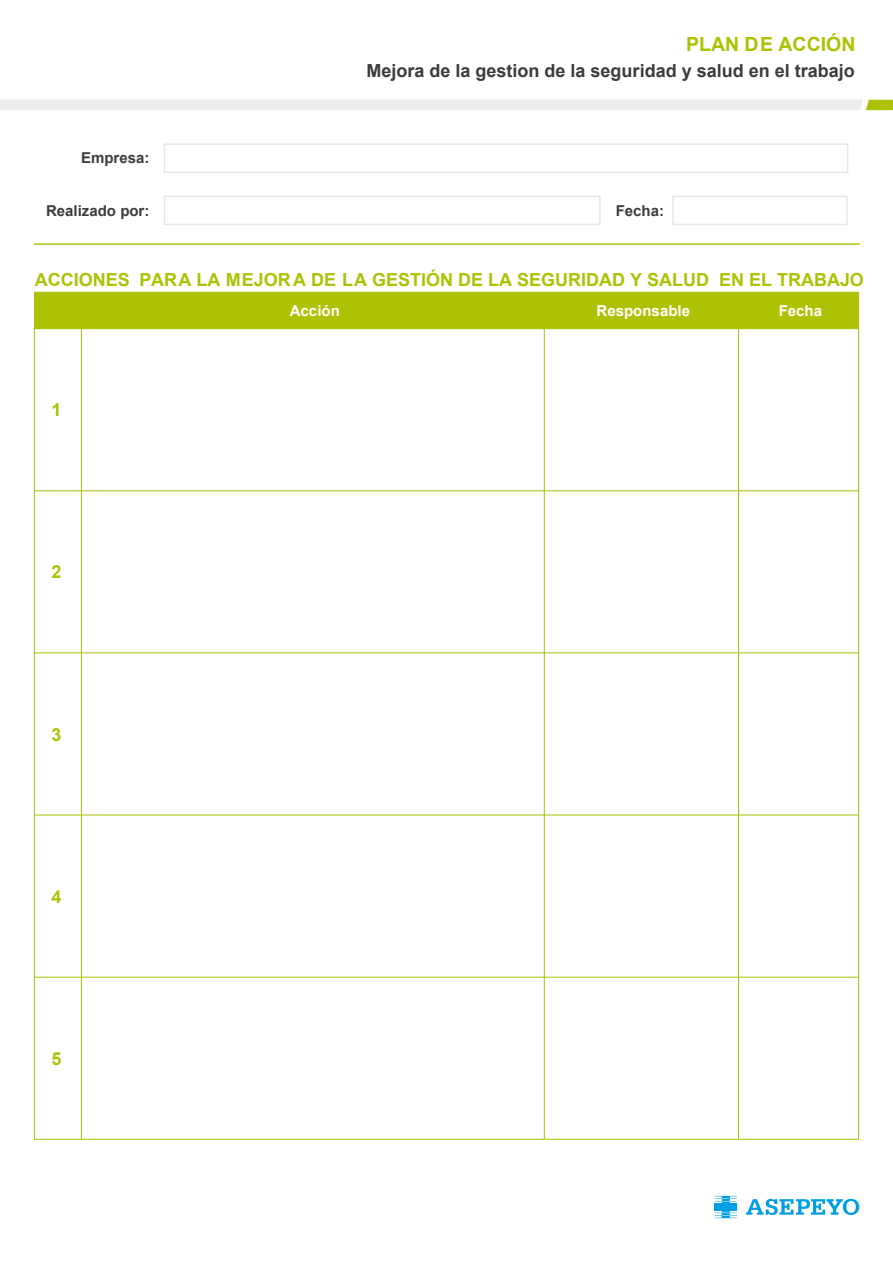
<style>
.page{position:relative;width:893px;height:1263px;background:#fff}
.page>*{position:absolute;margin:0;border:0;box-sizing:border-box;transform-origin:0 0}
.t1{font:700 19.5px "Arial";color:#adc205}
.t2{font:700 18px "Arial";color:#adc205}
.t3{font:700 18px "Arial";color:#3c3c3b}
.t4{font:700 15px "Arial";color:#3d3d3b}
.t5{font:700 15px "Arial";color:#fff}
</style>
<div class="page">
<hr style="left:715px;top:1206px;width:22px;height:2px;background:#009ee3">
<svg style="left:715px;top:1211px;width:22px;height:7px"></svg>
<svg style="left:715px;top:1196px;width:22px;height:7px"></svg>
<hr style="left:715px;top:1208px;width:22px;height:2px;background:#009ee3">
<hr style="left:715px;top:1203px;width:22px;height:2px;background:#009ee3">
<svg style="left:746px;top:1199px;width:113px;height:16px"></svg>
<div style="left:0;top:100px;width:893px;height:10px;background:#ededed"></div>
<hr style="left:34px;top:243px;width:124px;height:2px;background:#adc205">
<hr style="left:158px;top:243px;width:438px;height:2px;background:#adc205">
<hr style="left:596px;top:243px;width:76px;height:2px;background:#adc205">
<hr style="left:672px;top:243px;width:188px;height:2px;background:#adc205">
<div style="left:35px;top:293px;width:823px;height:35px;background:#adc205"></div>
<hr style="left:34px;top:293px;width:1px;height:35px;background:#adc205">
<hr style="left:34px;top:292px;width:47px;height:1px;background:#adc205">
<hr style="left:81px;top:292px;width:463px;height:1px;background:#adc205">
<hr style="left:544px;top:292px;width:194px;height:1px;background:#adc205">
<hr style="left:738px;top:292px;width:121px;height:1px;background:#adc205">
<hr style="left:81px;top:293px;width:1px;height:35px;background:#adc205">
<hr style="left:544px;top:293px;width:1px;height:35px;background:#adc205">
<hr style="left:738px;top:293px;width:1px;height:35px;background:#adc205">
<hr style="left:858px;top:293px;width:1px;height:35px;background:#adc205">
<hr style="left:34px;top:329px;width:1px;height:161px;background:#adc205">
<hr style="left:34px;top:491px;width:1px;height:161px;background:#adc205">
<hr style="left:34px;top:653px;width:1px;height:162px;background:#adc205">
<hr style="left:34px;top:815px;width:1px;height:162px;background:#adc205">
<hr style="left:34px;top:977px;width:1px;height:162px;background:#adc205">
<hr style="left:34px;top:328px;width:47px;height:1px;background:#adc205">
<hr style="left:81px;top:328px;width:463px;height:1px;background:#adc205">
<hr style="left:544px;top:328px;width:194px;height:1px;background:#adc205">
<hr style="left:738px;top:328px;width:121px;height:1px;background:#adc205">
<hr style="left:81px;top:329px;width:1px;height:161px;background:#adc205">
<hr style="left:544px;top:329px;width:1px;height:161px;background:#adc205">
<hr style="left:738px;top:329px;width:1px;height:161px;background:#adc205">
<hr style="left:858px;top:329px;width:1px;height:161px;background:#adc205">
<hr style="left:81px;top:491px;width:1px;height:161px;background:#adc205">
<hr style="left:544px;top:491px;width:1px;height:161px;background:#adc205">
<hr style="left:738px;top:491px;width:1px;height:161px;background:#adc205">
<hr style="left:858px;top:491px;width:1px;height:161px;background:#adc205">
<hr style="left:81px;top:653px;width:1px;height:162px;background:#adc205">
<hr style="left:544px;top:653px;width:1px;height:162px;background:#adc205">
<hr style="left:738px;top:653px;width:1px;height:162px;background:#adc205">
<hr style="left:858px;top:653px;width:1px;height:162px;background:#adc205">
<hr style="left:81px;top:815px;width:1px;height:162px;background:#adc205">
<hr style="left:544px;top:815px;width:1px;height:162px;background:#adc205">
<hr style="left:738px;top:815px;width:1px;height:162px;background:#adc205">
<hr style="left:858px;top:815px;width:1px;height:162px;background:#adc205">
<hr style="left:81px;top:977px;width:1px;height:162px;background:#adc205">
<hr style="left:544px;top:977px;width:1px;height:162px;background:#adc205">
<hr style="left:738px;top:977px;width:1px;height:162px;background:#adc205">
<hr style="left:858px;top:977px;width:1px;height:162px;background:#adc205">
<hr style="left:34px;top:490px;width:47px;height:1px;background:#adc205">
<hr style="left:81px;top:490px;width:463px;height:1px;background:#adc205">
<hr style="left:544px;top:490px;width:194px;height:1px;background:#adc205">
<hr style="left:738px;top:490px;width:121px;height:1px;background:#adc205">
<hr style="left:34px;top:652px;width:47px;height:1px;background:#adc205">
<hr style="left:81px;top:652px;width:463px;height:1px;background:#adc205">
<hr style="left:544px;top:652px;width:194px;height:1px;background:#adc205">
<hr style="left:738px;top:652px;width:121px;height:1px;background:#adc205">
<hr style="left:34px;top:815px;width:47px;height:1px;background:#adc205">
<hr style="left:81px;top:815px;width:463px;height:1px;background:#adc205">
<hr style="left:544px;top:815px;width:194px;height:1px;background:#adc205">
<hr style="left:738px;top:815px;width:121px;height:1px;background:#adc205">
<hr style="left:34px;top:977px;width:47px;height:1px;background:#adc205">
<hr style="left:81px;top:977px;width:463px;height:1px;background:#adc205">
<hr style="left:544px;top:977px;width:194px;height:1px;background:#adc205">
<hr style="left:738px;top:977px;width:121px;height:1px;background:#adc205">
<hr style="left:34px;top:1139px;width:47px;height:1px;background:#adc205">
<hr style="left:81px;top:1139px;width:463px;height:1px;background:#adc205">
<hr style="left:544px;top:1139px;width:194px;height:1px;background:#adc205">
<hr style="left:738px;top:1139px;width:121px;height:1px;background:#adc205">
<div style="left:164px;top:143px;width:684px;height:30px;border:2px solid #e7e7e6"></div>
<div style="left:164px;top:196px;width:437px;height:29px;border:2px solid #e7e7e6"></div>
<div style="left:672px;top:196px;width:176px;height:29px;border:2px solid #e7e7e6"></div>
<p class="t1" style="left:686px;top:31px;width:171px">PLAN DE ACCIÓN</p>
<p class="t3" style="left:367px;top:59px;width:490px">Mejora de la gestion de la seguridad y salud en el trabajo</p>
<p class="t4" style="left:81px;top:148px;width:70px">Empresa:</p>
<p class="t4" style="left:46px;top:200px;width:105px">Realizado por:</p>
<p class="t4" style="left:616px;top:200px;width:50px">Fecha:</p>
<p class="t2" style="left:35px;top:267px;width:830px">ACCIONES PARA LA MEJOR A DE LA GESTIÓN DE LA SEGURIDAD Y SALUD EN EL TRABAJO</p>
<p class="t5" style="left:290px;top:301px;width:52px">Acción</p>
<p class="t5" style="left:597px;top:301px;width:95px">Responsable</p>
<p class="t5" style="left:779px;top:301px;width:45px">Fecha</p>
<p class="t2" style="left:51px;top:398px;width:12px">1</p>
<p class="t2" style="left:51px;top:560px;width:12px">2</p>
<p class="t2" style="left:51px;top:722px;width:12px">3</p>
<p class="t2" style="left:51px;top:884px;width:12px">4</p>
<p class="t2" style="left:51px;top:1046px;width:12px">5</p>
</div>
